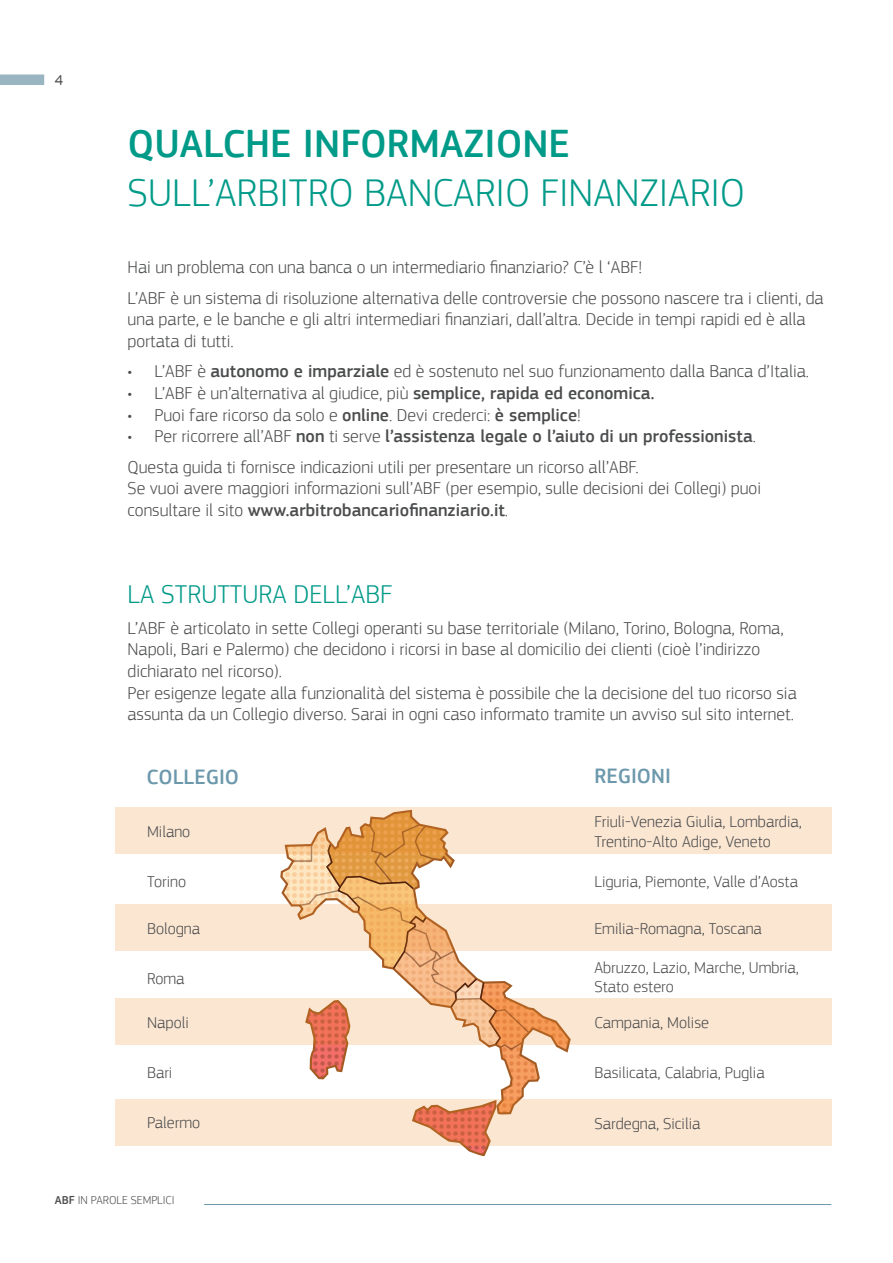
<style>
.page{position:relative;width:893px;height:1263px;background:#fff}
.page>*{position:absolute;margin:0;border:0;box-sizing:border-box;transform-origin:0 0}
.t1{font:300 40.5px "EC Square Sans Pro";color:#009a88}
.t2{font:500 40.5px "EC Square Sans Pro";color:#009a88}
.t3{font:300 27px "EC Square Sans Pro";color:#009a88}
.t4{font:500 21.45px "EC Square Sans Pro";color:#6c98ac}
.t5{font:300 18px/21.6px "EC Square Sans Pro";color:#4b4c4d}
.t6{font:500 18px "EC Square Sans Pro";color:#4b4c4d}
.t7{font:300 16.5px "EC Square Sans Pro";color:#4b4c4d}
.t8{font:15px "EC Square Sans Pro";color:#4b4c4d}
.t9{font:300 12px "EC Square Sans Pro";color:#4b4c4d}
.s1{font-weight:500}
.s2{font-weight:300}
</style>
<div class="page">
<hr style="left:204px;top:1204px;width:627px;height:1px;background:#6c98ac">
<div style="left:0;top:74px;width:44px;height:11px;background:#9ab5c2"></div>
<svg style="left:281px;top:854px;width:288px;height:302px"></svg>
<svg style="left:115px;top:807px;width:716px;height:47px;background:#f7dbc0"></svg>
<svg style="left:115px;top:904px;width:716px;height:46px;background:#f8dec4"></svg>
<svg style="left:115px;top:999px;width:716px;height:46px;background:#f6d7bd"></svg>
<svg style="left:115px;top:1099px;width:716px;height:46px;background:#f8dcc6"></svg>
<p class="t8" style="left:55px;top:71px;width:10px">4</p>
<p class="t2" style="left:128px;top:120px;width:444px">QUALCHE INFORMAZIONE</p>
<p class="t1" style="left:128px;top:169px;width:619px">SULL’ARBITRO BANCARIO FINANZIARIO</p>
<p class="t5" style="left:128px;top:256px;width:516px">Hai un problema con una banca o un intermediario finanziario? C’è l ‘ABF!</p>
<p class="t5" style="left:128px;top:287px;width:698px">L’ABF è un sistema di risoluzione alternativa delle controversie che possono nascere tra i clienti, da una parte, e le banche e gli altri intermediari finanziari, dall’altra. Decide in tempi rapidi ed è alla portata di tutti.</p>
<p class="t5" style="left:128px;top:360px;width:683px">• L’ABF è <span class="s1">autonomo e imparziale</span> ed è sostenuto nel suo funzionamento dalla Banca d’Italia.</p>
<p class="t5" style="left:128px;top:382px;width:528px">• L’ABF è un’alternativa al giudice, più <span class="s1">semplice, rapida ed economica.</span></p>
<p class="t5" style="left:128px;top:404px;width:455px">• Puoi fare ricorso da solo e <span class="s1">online</span>. Devi crederci: <span class="s1">è semplice</span>!</p>
<p class="t6" style="left:128px;top:426px;width:630px"><span class="s2">• Per ricorrere all’ABF</span> non <span class="s2">ti serve</span> l’assistenza legale o l’aiuto di un professionista<span class="s2">.</span></p>
<p class="t5" style="left:128px;top:456px;width:513px">Questa guida ti fornisce indicazioni utili per presentare un ricorso all’ABF.</p>
<p class="t5" style="left:128px;top:477px;width:635px">Se vuoi avere maggiori informazioni sull’ABF (per esempio, sulle decisioni dei Collegi) puoi consultare il sito <span class="s1">www.arbitrobancariofinanziario.it</span>.</p>
<p class="t3" style="left:128px;top:579px;width:266px">LA STRUTTURA DELL’ABF</p>
<p class="t5" style="left:128px;top:617px;width:657px">L’ABF è articolato in sette Collegi operanti su base territoriale (Milano, Torino, Bologna, Roma,<br>Napoli, Bari e Palermo) che decidono i ricorsi in base al domicilio dei clienti (cioè l’indirizzo dichiarato nel ricorso).</p>
<p class="t5" style="left:128px;top:682px;width:671px">Per esigenze legate alla funzionalità del sistema è possibile che la decisione del tuo ricorso sia assunta da un Collegio diverso. Sarai in ogni caso informato tramite un avviso sul sito internet.</p>
<p class="t4" style="left:147px;top:764px;width:94px">COLLEGIO</p>
<p class="t7" style="left:147px;top:822px;width:45px">Milano</p>
<p class="t4" style="left:594px;top:764px;width:78px">REGIONI</p>
<p class="t7" style="left:594px;top:812px;width:209px">Friuli-Venezia Giulia, Lombardia,</p>
<p class="t7" style="left:594px;top:832px;width:178px">Trentino-Alto Adige, Veneto</p>
<p class="t7" style="left:147px;top:872px;width:41px">Torino</p>
<p class="t7" style="left:594px;top:872px;width:205px">Liguria, Piemonte, Valle d’Aosta</p>
<p class="t7" style="left:147px;top:918px;width:55px">Bologna</p>
<p class="t7" style="left:594px;top:918px;width:169px">Emilia-Romagna, Toscana</p>
<p class="t7" style="left:147px;top:969px;width:39px">Roma</p>
<p class="t7" style="left:594px;top:957px;width:206px">Abruzzo, Lazio, Marche, Umbria,</p>
<p class="t7" style="left:594px;top:977px;width:81px">Stato estero</p>
<p class="t7" style="left:147px;top:1013px;width:43px">Napoli</p>
<p class="t7" style="left:594px;top:1013px;width:116px">Campania, Molise</p>
<p class="t7" style="left:147px;top:1063px;width:27px">Bari</p>
<p class="t7" style="left:594px;top:1063px;width:172px">Basilicata, Calabria, Puglia</p>
<p class="t7" style="left:147px;top:1113px;width:55px">Palermo</p>
<p class="t7" style="left:594px;top:1113px;width:108px">Sardegna, Sicilia</p>
<p class="t9" style="left:55px;top:1193px;width:121px"><span class="s1">ABF</span> IN PAROLE SEMPLICI</p>
</div>
